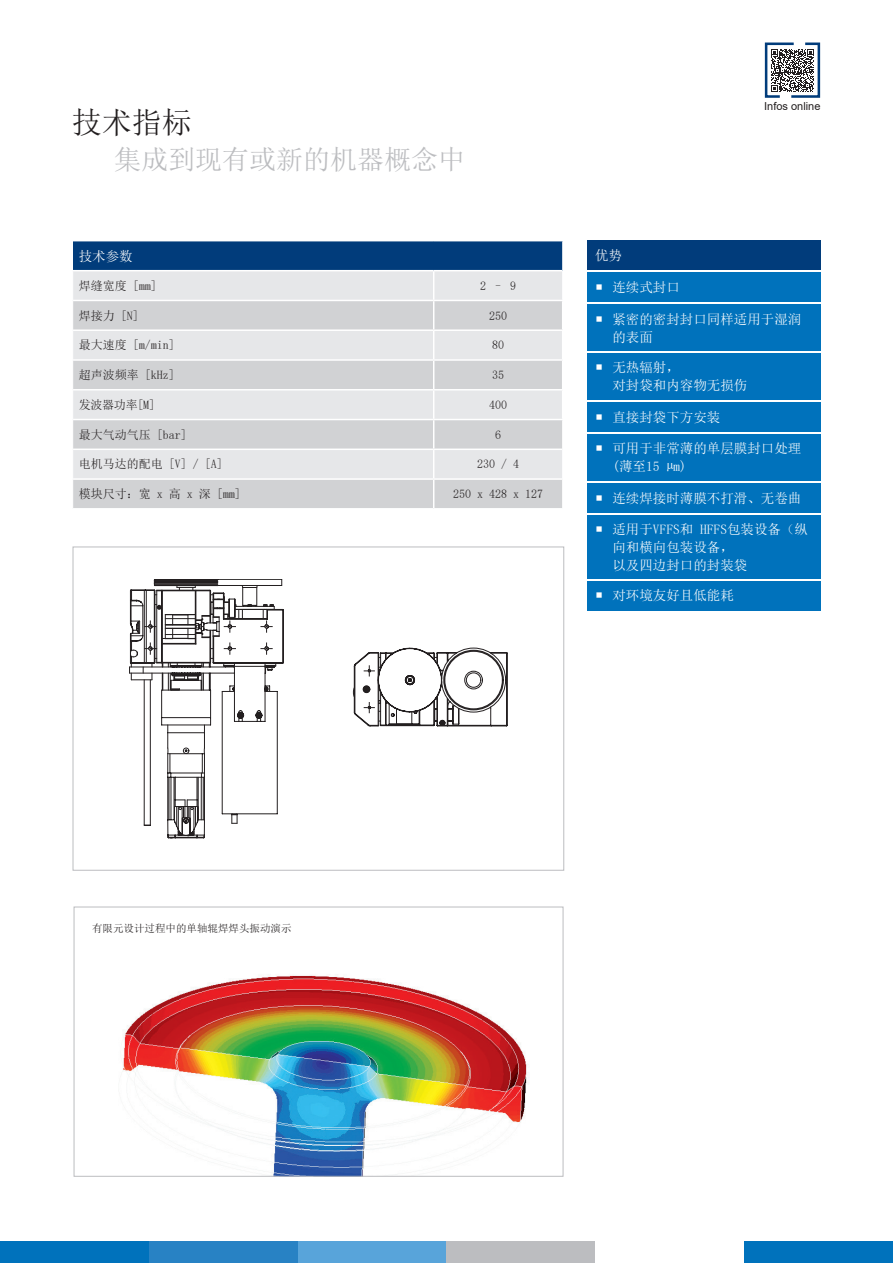
<style>
.page{position:relative;width:893px;height:1263px;background:#fff}
.page>*{position:absolute;margin:0;border:0;box-sizing:border-box;transform-origin:0 0}
.t1{font:30px "Sim Sun";color:#231f20}
.t2{font:27px "Sim Sun";color:#bcbdc0}
.t3{font:13.5px/18px "Sim Sun";color:#fff}
.t4{font:12px "Sim Sun";color:#231f20}
.t5{font:10.95px "Arial";color:#231f20}
.t6{font:10.5px "Sim Sun";color:#231f20}
</style>
<div class="page">
<svg style="left:459px;top:647px;width:47px;height:80px"></svg>
<svg style="left:129px;top:579px;width:154px;height:259px"></svg>
<svg style="left:130px;top:589px;width:329px;height:237px"></svg>
<div style="left:73px;top:547px;width:491px;height:324px;border:1px solid #bcbdc0"></div>
<div style="left:73px;top:241px;width:490px;height:30px;background:#013c7b"></div>
<div style="left:73px;top:271px;width:489px;height:29px;background:#e6e7e9"></div>
<svg style="left:73px;top:301px;width:489px;height:207px;background:#dadbdd"></svg>
<hr style="left:73px;top:241px;width:361px;height:1px;background:#fff">
<hr style="left:434px;top:241px;width:129px;height:1px;background:#fff">
<hr style="left:562px;top:241px;width:1px;height:30px;background:#fff">
<hr style="left:72px;top:270px;width:362px;height:1px;background:#fff">
<hr style="left:434px;top:270px;width:128px;height:1px;background:#fff">
<hr style="left:73px;top:329px;width:361px;height:2px;background:#fff">
<hr style="left:434px;top:329px;width:129px;height:2px;background:#fff">
<hr style="left:73px;top:359px;width:361px;height:2px;background:#fff">
<hr style="left:434px;top:359px;width:129px;height:2px;background:#fff">
<hr style="left:73px;top:389px;width:361px;height:1px;background:#fff">
<hr style="left:434px;top:389px;width:129px;height:1px;background:#fff">
<hr style="left:73px;top:419px;width:361px;height:1px;background:#fff">
<hr style="left:434px;top:419px;width:129px;height:1px;background:#fff">
<hr style="left:73px;top:448px;width:361px;height:2px;background:#fff">
<hr style="left:434px;top:448px;width:128px;height:2px;background:#fff">
<hr style="left:73px;top:478px;width:361px;height:2px;background:#fff">
<hr style="left:434px;top:478px;width:128px;height:2px;background:#fff">
<svg style="left:433px;top:271px;width:1px;height:237px"></svg>
<div style="left:587px;top:353px;width:234px;height:47px;background:#0072bc"></div>
<div style="left:587px;top:304px;width:234px;height:47px;background:#0072bc"></div>
<div style="left:587px;top:402px;width:234px;height:30px;background:#0072bc"></div>
<div style="left:587px;top:483px;width:234px;height:30px;background:#0072bc"></div>
<div style="left:587px;top:241px;width:234px;height:29px;background:#013c7b"></div>
<div style="left:587px;top:272px;width:234px;height:30px;background:#0072bc"></div>
<img style="left:122px;top:975px;width:405px;height:200px">
<div style="left:74px;top:907px;width:489px;height:270px;border:1px solid #bcbdc0"></div>
<div style="left:0;top:1242px;width:149px;height:21px;background:#0072bc"></div>
<div style="left:149px;top:1242px;width:149px;height:21px;background:#2882c4"></div>
<div style="left:298px;top:1242px;width:148px;height:21px;background:#58a4da"></div>
<div style="left:446px;top:1242px;width:149px;height:21px;background:#bcbdc0"></div>
<div style="left:744px;top:1242px;width:149px;height:21px;background:#0072bc"></div>
<div style="left:587px;top:581px;width:234px;height:29px;background:#0072bc"></div>
<div style="left:587px;top:434px;width:234px;height:47px;background:#0072bc"></div>
<div style="left:587px;top:515px;width:234px;height:64px;background:#0072bc"></div>
<svg style="left:764px;top:42px;width:57px;height:56px"></svg>
<h1 class="t1" style="left:72px;top:107px;width:121px">技术指标</h1>
<h2 class="t2" style="left:114px;top:145px;width:352px">集成到现有或新的机器概念中</h2>
<p class="t3" style="left:79px;top:247px;width:55px">技术参数</p>
<p class="t4" style="left:79px;top:280px;width:79px">焊缝宽度 [mm]</p>
<p class="t4" style="left:480px;top:280px;width:37px">2 – 9</p>
<p class="t4" style="left:79px;top:309px;width:61px">焊接力 [N]</p>
<p class="t4" style="left:489px;top:309px;width:19px">250</p>
<p class="t4" style="left:79px;top:339px;width:97px">最大速度 [m/min]</p>
<p class="t4" style="left:492px;top:339px;width:13px">80</p>
<p class="t4" style="left:79px;top:369px;width:97px">超声波频率 [kHz]</p>
<p class="t4" style="left:492px;top:369px;width:13px">35</p>
<p class="t4" style="left:79px;top:399px;width:78px">发波器功率[M]</p>
<p class="t4" style="left:489px;top:399px;width:19px">400</p>
<p class="t4" style="left:79px;top:428px;width:109px">最大气动气压 [bar]</p>
<p class="t4" style="left:495px;top:428px;width:7px">6</p>
<p class="t4" style="left:79px;top:458px;width:145px">电机马达的配电 [V] / [A]</p>
<p class="t4" style="left:477px;top:458px;width:43px">230 / 4</p>
<p class="t4" style="left:79px;top:488px;width:163px">模块尺寸：宽 x 高 x 深 [mm]</p>
<p class="t4" style="left:453px;top:488px;width:91px">250 x 428 x 127</p>
<p class="t3" style="left:595px;top:246px;width:28px">优势</p>
<p class="t3" style="left:612px;top:278px;width:69px">连续式封口</p>
<p class="t5" style="left:764px;top:98px;width:58px">Infos online</p>
<p class="t3" style="left:612px;top:310px;width:191px">紧密的密封封口同样适用于湿润的表面</p>
<p class="t3" style="left:612px;top:359px;width:136px">无热辐射，<br>对封袋和内容物无损伤</p>
<p class="t3" style="left:612px;top:408px;width:109px">直接封袋下方安装</p>
<p class="t3" style="left:612px;top:439px;width:191px">可用于非常薄的单层膜封口处理(薄至15 µm)</p>
<p class="t3" style="left:612px;top:489px;width:191px">连续焊接时薄膜不打滑、无卷曲</p>
<p class="t3" style="left:612px;top:520px;width:197px">适用于VFFS和 HFFS包装设备（纵向和横向包装设备，<br>以及四边封口的封装袋</p>
<p class="t3" style="left:612px;top:587px;width:123px">对环境友好且低能耗</p>
<p class="t6" style="left:92px;top:923px;width:201px">有限元设计过程中的单轴辊焊焊头振动演示</p>
</div>
